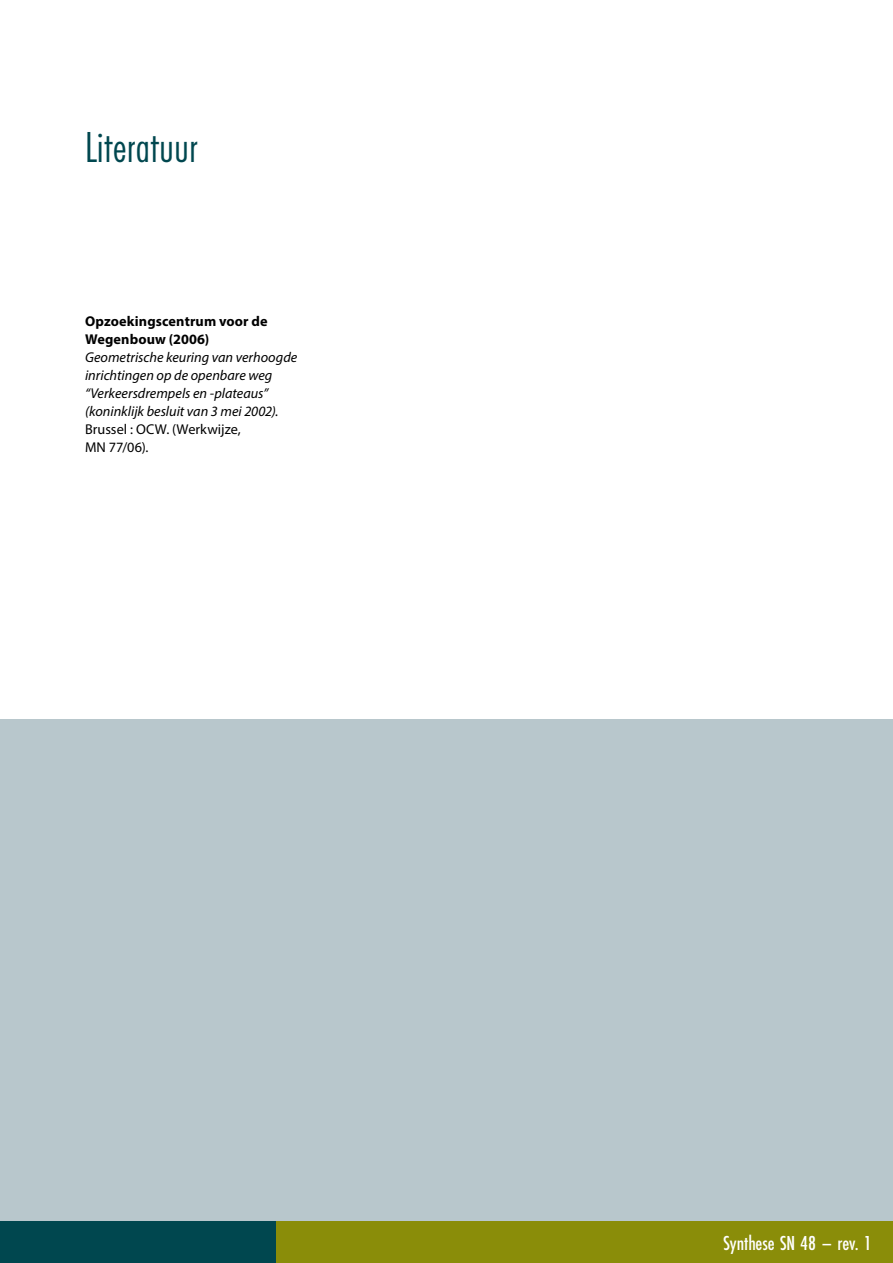
<style>
.page{position:relative;width:893px;height:1263px;background:#fff}
.page>*{position:absolute;margin:0;border:0;box-sizing:border-box;transform-origin:0 0}
.t1{font:45px "Futura PT Cond";color:#00474f}
.t2{font:500 21px "Futura PT Cond";color:#fff}
.t3{font:italic 14.25px/18px "Myriad Pro";color:#000}
.t4{font:700 14.25px/18px "Myriad Pro";letter-spacing:.01em;color:#000}
.t5{font:14.25px/18px "Myriad Pro";letter-spacing:.005em;color:#000}
</style>
<div class="page">
<div style="left:0;top:1220px;width:276px;height:43px;background:#00474f"></div>
<div style="left:276px;top:1220px;width:617px;height:43px;background:#8a8d09"></div>
<div style="left:0;top:719px;width:893px;height:501px;background:#b8c7cc"></div>
<h1 class="t1" style="left:85px;top:121px;width:114px">Literatuur</h1>
<p class="t4" style="left:85px;top:311px;width:184px">Opzoekingscentrum voor de<br>Wegenbouw (2006)</p>
<p class="t3" style="left:85px;top:348px;width:214px">Geometrische keuring van verhoogde inrichtingen op de openbare weg “Verkeersdrempels en -plateaus” (koninklijk besluit van 3 mei 2002).</p>
<p class="t5" style="left:85px;top:420px;width:157px">Brussel : OCW. (Werkwijze,<br>MN 77/06).</p>
<h2 class="t2" style="left:723px;top:1231px;width:150px">Synthese SN 48 – rev. 1</h2>
</div>
